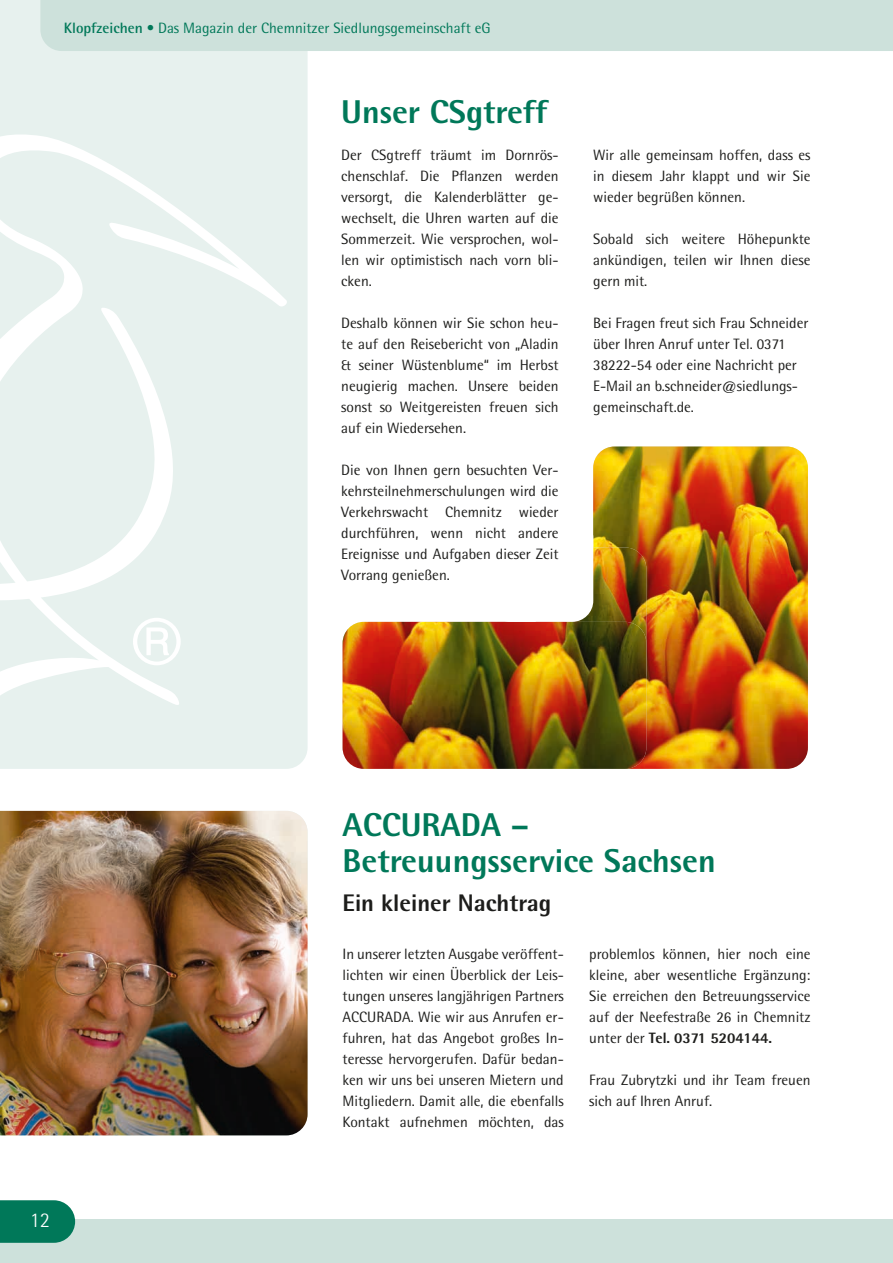
<style>
.page{position:relative;width:893px;height:1263px;background:#fff}
.page>*{position:absolute;margin:0;border:0;box-sizing:border-box;transform-origin:0 0}
.t1{font:800 33px/36px "Rotis Semi Sans";color:#007859}
.t2{font:800 24px "Rotis Semi Sans";color:#1d1d1b}
.t3{font:300 21px "Rotis Semi Sans";color:#fff}
.t4{font:15px/21px "Rotis Semi Sans";color:#1d1d1b;text-align:justify}
.t5{font:15px "Rotis Semi Sans";color:#007859}
.s1{font-weight:700}
.s2{font-weight:800}
</style>
<div class="page">
<img style="left:593px;top:446px;width:215px;height:323px">
<img style="left:576px;top:547px;width:70px;height:75px">
<div style="left:0;top:0;width:308px;height:769px;background:#e7f1ee"></div>
<svg style="left:0;top:132px;width:289px;height:586px;background:#e9f2ef"></svg>
<svg style="left:133px;top:618px;width:48px;height:47px"></svg>
<img style="left:343px;top:622px;width:303px;height:147px">
<div style="left:489px;top:517px;width:104px;height:105px;background:#fff;border-radius:21px"></div>
<img style="left:0;top:811px;width:308px;height:324px">
<div style="left:40px;top:0;width:853px;height:51px;background:#cde1db"></div>
<div style="left:0;top:1219px;width:893px;height:44px;background:#cde1db"></div>
<svg style="left:0;top:1200px;width:75px;height:43px;background:#108063"></svg>
<p class="t5" style="left:64px;top:19px;width:428px"><span class="s1">Klopfzeichen</span> • Das Magazin der Chemnitzer Siedlungsgemeinschaft eG</p>
<h1 class="t1" style="left:341px;top:94px;width:208px">Unser CSgtreff</h1>
<p class="t4" style="left:341px;top:144px;width:219px">Der CSgtreff träumt im Dornrös&shy;chenschlaf. Die Pflanzen werden versorgt, die Kalenderblätter ge&shy;wechselt, die Uhren warten auf die Sommerzeit. Wie versprochen, wol&shy;len wir optimistisch nach vorn bli&shy;cken.</p>
<p class="t4" style="left:341px;top:312px;width:219px">Deshalb können wir Sie schon heu&shy;te auf den Reisebericht von „Aladin &amp; seiner Wüstenblume“ im Herbst neugierig machen. Unsere beiden sonst so Weitgereisten freuen sich auf ein Wiedersehen.</p>
<p class="t4" style="left:341px;top:459px;width:219px">Die von Ihnen gern besuchten Ver&shy;kehrsteilnehmerschulungen wird die Verkehrswacht Chemnitz wieder durchführen, wenn nicht andere Ereignisse und Aufgaben dieser Zeit Vorrang genießen.</p>
<p class="t4" style="left:593px;top:144px;width:219px">Wir alle gemeinsam hoffen, dass es in diesem Jahr klappt und wir Sie wieder begrüßen können.</p>
<p class="t4" style="left:593px;top:228px;width:219px">Sobald sich weitere Höhepunkte ankündigen, teilen wir Ihnen diese gern mit.</p>
<p class="t4" style="left:593px;top:312px;width:217px;text-align:left">Bei Fragen freut sich Frau Schneider über Ihren Anruf unter Tel. 0371<br>38222-54 oder eine Nachricht per<br>E-Mail an b.schneider@siedlungs&shy;gemeinschaft.de.</p>
<h3 class="t3" style="left:30px;top:1208px;width:22px">12</h3>
<h1 class="t1" style="left:343px;top:806px;width:375px">ACCURADA –<br>Betreuungsservice Sachsen</h1>
<h2 class="t2" style="left:343px;top:887px;width:210px">Ein kleiner Nachtrag</h2>
<p class="t4" style="left:343px;top:943px;width:223px">In unserer letzten Ausgabe veröffent&shy;lichten wir einen Überblick der Leis&shy;tungen unseres langjährigen Partners ACCURADA. Wie wir aus Anrufen er&shy;fuhren, hat das Angebot großes In&shy;teresse hervorgerufen. Dafür bedan&shy;ken wir uns bei unseren Mietern und Mitgliedern. Damit alle, die ebenfalls Kontakt aufnehmen möchten, das</p>
<p class="t4" style="left:589px;top:943px;width:223px">problemlos können, hier noch eine kleine, aber wesentliche Ergänzung:<br>Sie erreichen den Betreuungsservice auf der Neefestraße 26 in Chemnitz unter der <span class="s2">Tel. 0371 5204144.</span></p>
<p class="t4" style="left:589px;top:1069px;width:223px">Frau Zubrytzki und ihr Team freuen sich auf Ihren Anruf.</p>
</div>
